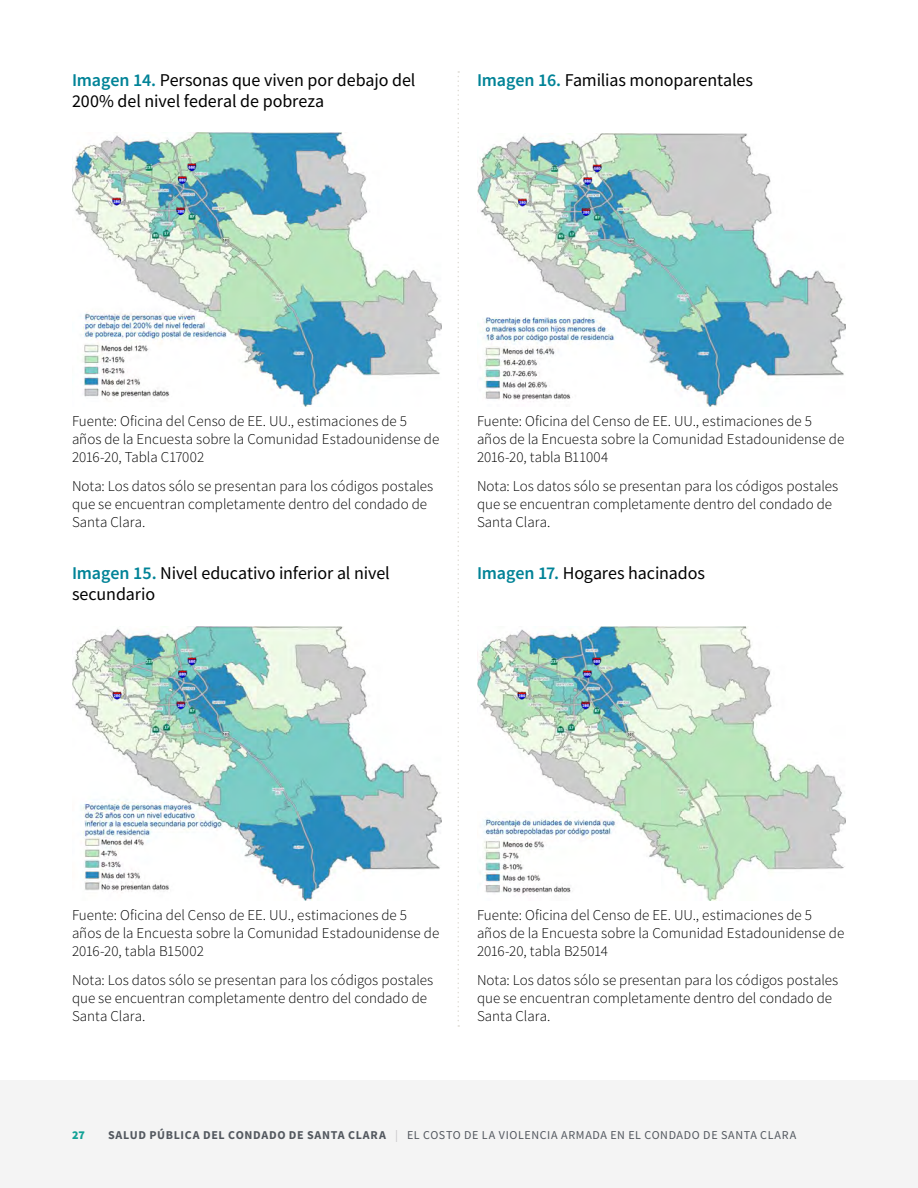
<style>
.page{position:relative;width:918px;height:1188px;background:#fff}
.page>*{position:absolute;margin:0;border:0;box-sizing:border-box;transform-origin:0 0}
.Figure___Table_Title{font:18px/21px "Source Sans Pro";letter-spacing:-.005em;color:#000}
.Chart_Source{font:300 15px/18px "Source Sans Pro";color:#000}
.t1{font:12px "Source Sans Pro";letter-spacing:.055em;color:#53585f}
.t2{font:900 12px "Source Sans Pro";color:#12a296}
.s1{font-weight:600;color:#008397}
.s2{font-weight:700}
.s3{color:#c4c3c6}
</style>
<div class="page">
<div style="left:0;top:1080px;width:918px;height:108px;background:#f4f4f4"></div>
<img style="left:72px;top:133px;width:369px;height:274px">
<img style="left:72px;top:627px;width:369px;height:273px">
<img style="left:477px;top:133px;width:369px;height:273px">
<img style="left:477px;top:627px;width:369px;height:273px">
<svg style="left:458px;top:71px;width:1px;height:956px"></svg>
<h3 class="Figure___Table_Title" style="left:72px;top:69px;width:345px"><span class="s1">Imagen 14.</span> Personas que viven por debajo del<br>200% del nivel federal de pobreza</h3>
<h3 class="Figure___Table_Title" style="left:477px;top:69px;width:277px"><span class="s1">Imagen 16.</span> Familias monoparentales</h3>
<p class="Chart_Source" style="left:72px;top:412px;width:369px">Fuente: Oficina del Censo de EE. UU., estimaciones de 5 años de la Encuesta sobre la Comunidad Estadounidense de<br>2016-20, Tabla C17002</p>
<p class="Chart_Source" style="left:72px;top:477px;width:363px">Nota: Los datos sólo se presentan para los códigos postales que se encuentran completamente dentro del condado de<br>Santa Clara.</p>
<h3 class="Figure___Table_Title" style="left:72px;top:563px;width:319px"><span class="s1">Imagen 15.</span> Nivel educativo inferior al nivel secundario</h3>
<p class="Chart_Source" style="left:477px;top:412px;width:369px">Fuente: Oficina del Censo de EE. UU., estimaciones de 5 años de la Encuesta sobre la Comunidad Estadounidense de<br>2016-20, tabla B11004</p>
<p class="Chart_Source" style="left:477px;top:477px;width:363px">Nota: Los datos sólo se presentan para los códigos postales que se encuentran completamente dentro del condado de<br>Santa Clara.</p>
<h3 class="Figure___Table_Title" style="left:477px;top:563px;width:229px"><span class="s1">Imagen 17.</span> Hogares hacinados</h3>
<p class="Chart_Source" style="left:72px;top:906px;width:369px">Fuente: Oficina del Censo de EE. UU., estimaciones de 5 años de la Encuesta sobre la Comunidad Estadounidense de<br>2016-20, tabla B15002</p>
<p class="Chart_Source" style="left:72px;top:971px;width:363px">Nota: Los datos sólo se presentan para los códigos postales que se encuentran completamente dentro del condado de<br>Santa Clara.</p>
<p class="Chart_Source" style="left:477px;top:906px;width:369px">Fuente: Oficina del Censo de EE. UU., estimaciones de 5 años de la Encuesta sobre la Comunidad Estadounidense de<br>2016-20, tabla B25014</p>
<p class="Chart_Source" style="left:477px;top:971px;width:363px">Nota: Los datos sólo se presentan para los códigos postales que se encuentran completamente dentro del condado de<br>Santa Clara.</p>
<p class="t2" style="left:72px;top:1126px;width:14px">27</p>
<p class="t1" style="left:108px;top:1127px;width:690px"><span class="s2">SALUD PÚBLICA DEL CONDADO DE SANTA CLARA</span> <span class="s3">|</span> EL COSTO DE LA VIOLENCIA ARMADA EN EL CONDADO DE SANTA CLARA</p>
</div>
